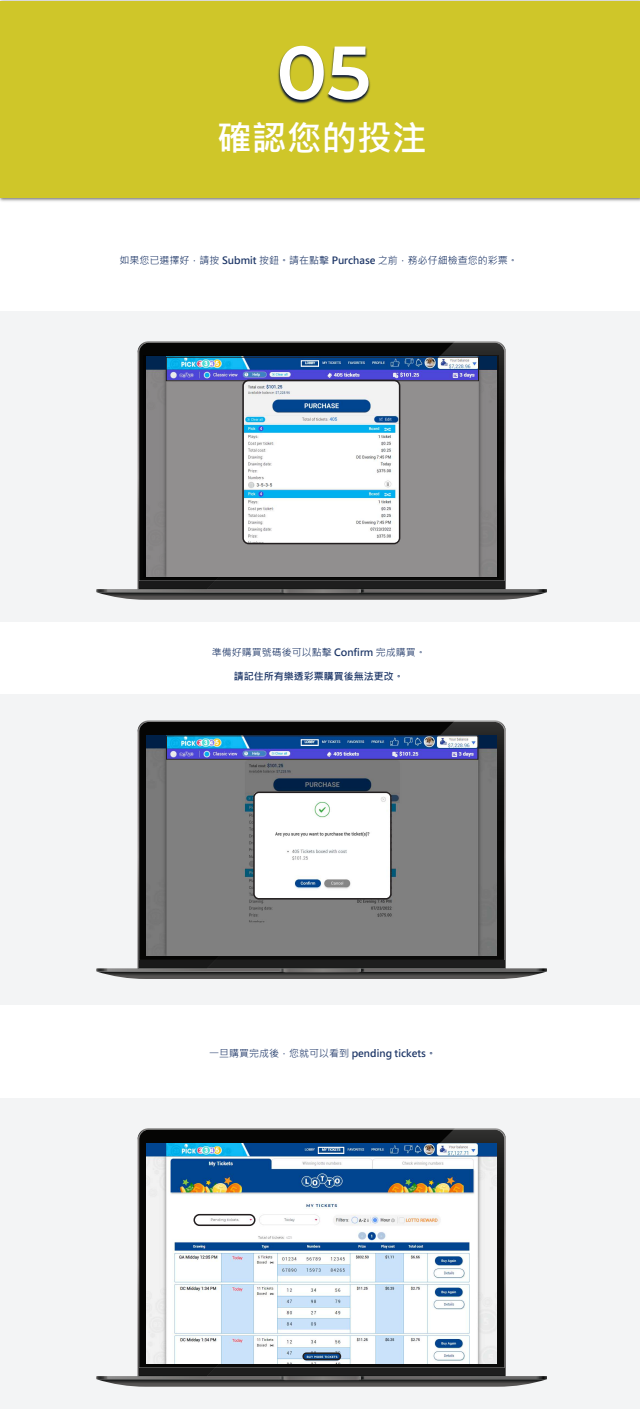
<style>
.page{position:relative;width:640px;height:1409px;background:#fff}
.page>*{position:absolute;margin:0;border:0;box-sizing:border-box;transform-origin:0 0}
.t1{font:600 75px "Montserrat";color:#fff}
.t2{font:35px "Microsoft Jheng Hei UI Bold";color:#fff}
.t3{font:10px "Microsoft Jheng Hei UI Regular";color:#1c3566}
.t4{font:10px "Microsoft Jheng Hei UI Bold";color:#1c3566}
.s1{font-family:"Microsoft Jheng Hei UI Bold"}
.s2{font-family:"Microsoft Jheng Hei UI Regular"}
</style>
<div class="page">
<img style="left:0;top:0;width:640px;height:202px">
<div style="left:1px;top:1px;width:639px;height:196px;background:#cfc629"></div>
<div style="left:1px;top:311px;width:639px;height:311px;background:#f3f4f5"></div>
<div style="left:1px;top:1097px;width:639px;height:311px;background:#f3f4f5"></div>
<div style="left:1px;top:694px;width:639px;height:311px;background:#f3f4f5"></div>
<img style="left:278px;top:46px;width:93px;height:58px">
<svg style="left:138px;top:341px;width:69px;height:13px"></svg>
<div style="left:139px;top:580px;width:365px;height:8px;background:#191919"></div>
<svg style="left:139px;top:343px;width:68px;height:237px;background:#0a0a09"></svg>
<svg style="left:97px;top:588px;width:450px;height:11px;background:#595858"></svg>
<svg style="left:207px;top:341px;width:299px;height:248px"></svg>
<svg style="left:138px;top:720px;width:69px;height:13px"></svg>
<div style="left:139px;top:959px;width:365px;height:8px;background:#191919"></div>
<svg style="left:139px;top:722px;width:68px;height:237px;background:#131313"></svg>
<svg style="left:97px;top:967px;width:450px;height:11px;background:#5a5959"></svg>
<svg style="left:207px;top:720px;width:299px;height:248px"></svg>
<svg style="left:138px;top:1128px;width:69px;height:12px"></svg>
<div style="left:139px;top:1367px;width:365px;height:8px;background:#191919"></div>
<svg style="left:139px;top:1129px;width:68px;height:238px;background:#111110"></svg>
<svg style="left:97px;top:1375px;width:450px;height:11px;background:#555454"></svg>
<svg style="left:207px;top:1128px;width:299px;height:247px"></svg>
<svg style="left:144px;top:355px;width:355px;height:223px;background:#878687"></svg>
<img style="left:245px;top:381px;width:155px;height:162px">
<img style="left:168px;top:358px;width:309px;height:21px">
<div style="left:166px;top:356px;width:313px;height:25px;border:1px solid #231f20"></div>
<div style="left:242px;top:379px;width:158px;height:165px;border:2px solid #231f20;border-radius:6px"></div>
<img style="left:147px;top:735px;width:350px;height:220px">
<div style="left:253px;top:791px;width:139px;height:108px;border:2px solid #231f20;border-radius:5px"></div>
<img style="left:168px;top:737px;width:308px;height:20px">
<div style="left:166px;top:735px;width:312px;height:24px;border:1px solid #231f20"></div>
<img style="left:146px;top:1143px;width:351px;height:220px">
<img style="left:268px;top:1217px;width:42px;height:41px">
<div style="left:301px;top:360px;width:18px;height:7px;border:1px solid #fff"></div>
<div style="left:301px;top:739px;width:18px;height:7px;border:1px solid #fff"></div>
<div style="left:318px;top:1146px;width:26px;height:7px;border:1px solid #fff"></div>
<div style="left:193px;top:1213px;width:63px;height:12px;border:2px solid #231f20;border-radius:5px"></div>
<div style="left:302px;top:1352px;width:39px;height:8px;border:2px solid #231f20;border-radius:3px"></div>
<h1 class="t1" style="left:277px;top:19px;width:96px">05</h1>
<h2 class="t2" style="left:217px;top:116px;width:211px">確認您的投注</h2>
<p class="t3" style="left:120px;top:254px;width:400px">如果您已選擇好，請按 <span class="s1">Submit</span> 按鈕。請在點擊 <span class="s1">Purchase</span> 之前，務必仔細檢查您的彩票。</p>
<p class="t3" style="left:212px;top:645px;width:216px">準備好購買號碼後可以點擊 <span class="s1">Confirm</span> 完成購買。</p>
<p class="t4" style="left:234px;top:669px;width:171px">請記住所有樂透彩票購買後無法更改。</p>
<p class="t4" style="left:209px;top:1046px;width:228px"><span class="s2">一旦購買完成後，您就可以看到</span> pending tickets。</p>
</div>
